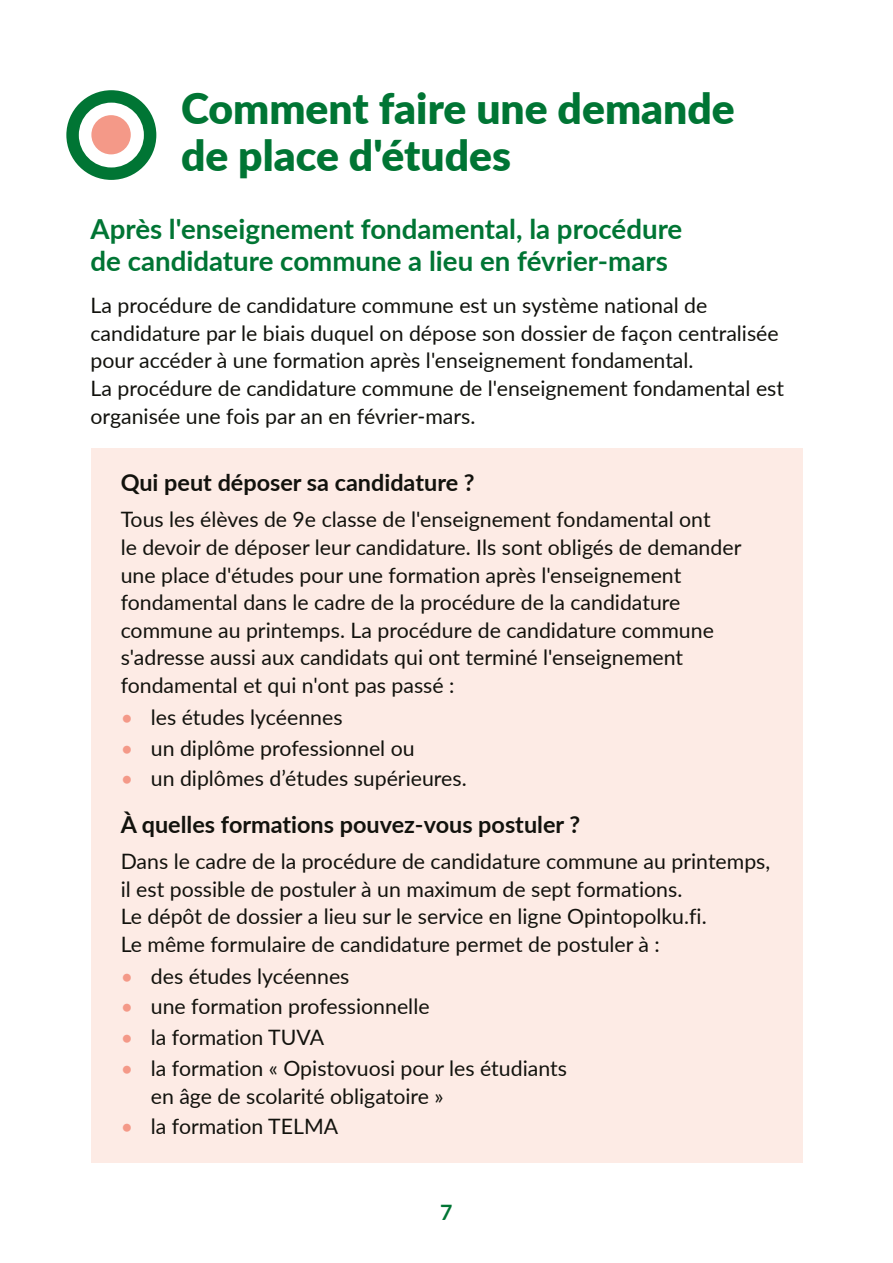
<style>
.page{position:relative;width:893px;height:1263px;background:#fff}
.page>*{position:absolute;margin:0;border:0;box-sizing:border-box;transform-origin:0 0}
.otsikko_H2{font:900 42.45px/46.7px "Lato";color:#007534}
.valiotsikko_H3{font:700 27.6px/31.8px "Lato";color:#007534}
.Valiotsikko_2_roosa{font:700 23.4px "Lato";color:#12120d}
.Leipis_roosalle_pohj{font:21.15px/27.6px "Lato";color:#12120d}
.Leipis{font:21.15px/27.6px "Lato";color:#12120d}
.t1{font:700 21.15px "Lato";color:#007534}
.s1{color:#f49988}
</style>
<div class="page">
<div style="left:90px;top:449px;width:712px;height:47px;background:#fdebe5"></div>
<div style="left:90px;top:486px;width:712px;height:235px;background:#fdebe5"></div>
<div style="left:90px;top:714px;width:712px;height:70px;background:#fdebe5"></div>
<div style="left:90px;top:745px;width:712px;height:69px;background:#fdebe5"></div>
<div style="left:90px;top:790px;width:712px;height:47px;background:#fdebe5"></div>
<div style="left:90px;top:828px;width:712px;height:152px;background:#fdebe5"></div>
<div style="left:90px;top:973px;width:712px;height:69px;background:#fdebe5"></div>
<div style="left:90px;top:1035px;width:712px;height:97px;background:#fdebe5"></div>
<div style="left:90px;top:1093px;width:712px;height:69px;background:#fdebe5"></div>
<div style="left:66px;top:90px;width:90px;height:90px;background:#007534;border-radius:50%"></div>
<div style="left:79px;top:103px;width:65px;height:64px;background:#fff;border-radius:50%"></div>
<div style="left:91px;top:115px;width:40px;height:39px;background:#f49988;border-radius:50%"></div>
<h2 class="otsikko_H2" style="left:181px;top:84px;width:555px">Comment faire une demande de place d'études</h2>
<h3 class="valiotsikko_H3" style="left:90px;top:212px;width:593px">Après l'enseignement fondamental, la procédure de candidature commune a lieu en février-mars</h3>
<p class="Leipis" style="left:90px;top:291px;width:695px">La procédure de candidature commune est un système national de candidature par le biais duquel on dépose son dossier de façon centralisée pour accéder à une formation après l'enseignement fondamental.<br>La procédure de candidature commune de l'enseignement fondamental est organisée une fois par an en février-mars.</p>
<p class="Valiotsikko_2_roosa" style="left:121px;top:466px;width:356px">Qui peut déposer sa candidature ?</p>
<p class="Leipis_roosalle_pohj" style="left:121px;top:505px;width:622px">Tous les élèves de 9e classe de l'enseignement fondamental ont<br>le devoir de déposer leur candidature. Ils sont obligés de demander une place d'études pour une formation après l'enseignement fondamental dans le cadre de la procédure de la candidature commune au printemps. La procédure de candidature commune s'adresse aussi aux candidats qui ont terminé l'enseignement fondamental et qui n'ont pas passé :</p>
<p class="Leipis_roosalle_pohj" style="left:121px;top:702px;width:223px"><span class="s1">•</span> les études lycéennes</p>
<p class="Leipis_roosalle_pohj" style="left:121px;top:733px;width:296px"><span class="s1">•</span> un diplôme professionnel ou</p>
<p class="Leipis_roosalle_pohj" style="left:121px;top:764px;width:348px"><span class="s1">•</span> un diplômes d’études supérieures.</p>
<p class="Valiotsikko_2_roosa" style="left:121px;top:807px;width:461px">À quelles formations pouvez-vous postuler ?</p>
<p class="Leipis_roosalle_pohj" style="left:121px;top:847px;width:651px">Dans le cadre de la procédure de candidature commune au printemps, il est possible de postuler à un maximum de sept formations.<br>Le dépôt de dossier a lieu sur le service en ligne Opintopolku.fi.<br>Le même formulaire de candidature permet de postuler à :</p>
<p class="Leipis_roosalle_pohj" style="left:121px;top:961px;width:230px"><span class="s1">•</span> des études lycéennes</p>
<p class="Leipis_roosalle_pohj" style="left:121px;top:992px;width:310px"><span class="s1">•</span> une formation professionnelle</p>
<p class="Leipis_roosalle_pohj" style="left:121px;top:1023px;width:205px"><span class="s1">•</span> la formation TUVA</p>
<p class="Leipis_roosalle_pohj" style="left:151px;top:1053px;width:418px;text-indent:-30px"><span class="s1">•</span> la formation « Opistovuosi pour les étudiants en âge de scolarité obligatoire »</p>
<p class="Leipis_roosalle_pohj" style="left:121px;top:1112px;width:219px"><span class="s1">•</span> la formation TELMA</p>
<p class="t1" style="left:440px;top:1197px;width:14px">7</p>
</div>
